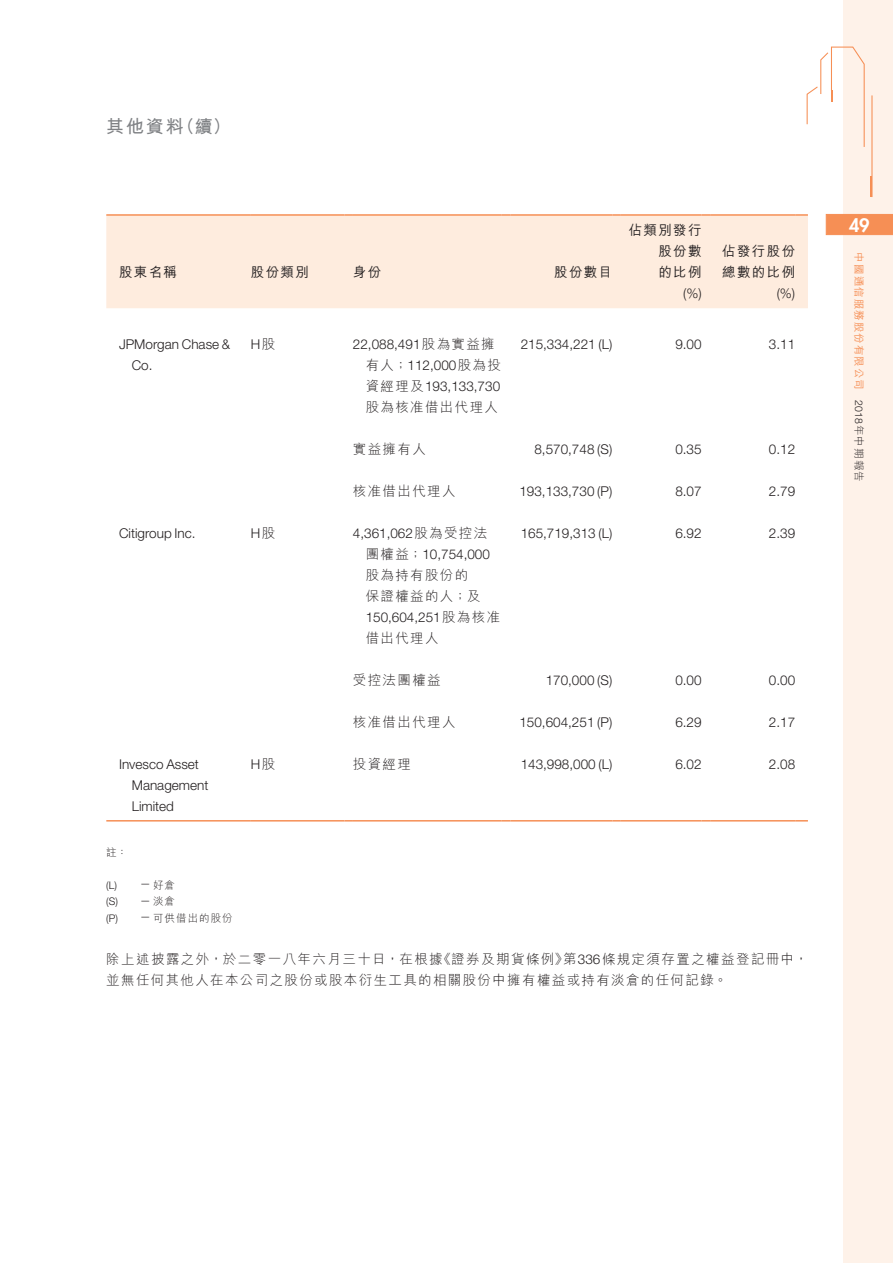
<style>
.page{position:relative;width:893px;height:1263px;background:#fff}
.page>*{position:absolute;margin:0;border:0;box-sizing:border-box;transform-origin:0 0}
.t1{font:700 18px "M Hei HK";color:#808285}
.t2{font:800 18px "Futura Std";color:#fff}
.t3{font:300 13.5px/21px "Helvetica Neue LT Std";color:#231f20}
.t4{font:300 13.5px/21px "M Hei HK";letter-spacing:.1em;color:#231f20}
.t5{font:500 13.5px/21px "M Hei HK";letter-spacing:.1em;color:#231f20;text-align:justify}
.t6{font:500 10.5px "M Hei HK";letter-spacing:.1em;color:#f68f55}
.t7{font:300 10.5px "M Hei HK";letter-spacing:.1em;color:#231f20}
.t8{font:300 10.5px/16.5px "Helvetica Neue LT Std";color:#231f20}
.s1{font-family:"M Hei HK"}
.s2{font-family:"Helvetica Neue LT Std"}
.s3{font-family:"Helvetica Neue LT Std";font-weight:300;color:#231f20}
.s4{font-weight:300;color:#231f20}
</style>
<div class="page">
<div style="left:843px;top:0;width:50px;height:1263px;background:#fef2e9"></div>
<svg style="left:826px;top:214px;width:67px;height:21px"></svg>
<svg style="left:806px;top:46px;width:67px;height:151px"></svg>
<hr style="left:870px;top:177px;width:2px;height:20px;background:#f68f55">
<div style="left:106px;top:216px;width:702px;height:92px;background:#feecde"></div>
<hr style="left:106px;top:214px;width:145px;height:2px;background:#f68f55">
<hr style="left:251px;top:214px;width:93px;height:2px;background:#f68f55">
<svg style="left:344px;top:214px;width:9px;height:2px"></svg>
<hr style="left:353px;top:214px;width:149px;height:2px;background:#f68f55">
<svg style="left:502px;top:214px;width:8px;height:2px"></svg>
<hr style="left:510px;top:214px;width:102px;height:2px;background:#f68f55">
<svg style="left:612px;top:214px;width:9px;height:2px"></svg>
<hr style="left:621px;top:214px;width:81px;height:2px;background:#f68f55">
<svg style="left:702px;top:214px;width:8px;height:2px"></svg>
<hr style="left:710px;top:214px;width:85px;height:2px;background:#f68f55">
<svg style="left:795px;top:214px;width:13px;height:2px"></svg>
<hr style="left:106px;top:820px;width:145px;height:1px;background:#f68f55">
<hr style="left:251px;top:820px;width:93px;height:1px;background:#f68f55">
<hr style="left:353px;top:820px;width:149px;height:1px;background:#f68f55">
<hr style="left:510px;top:820px;width:102px;height:1px;background:#f68f55">
<hr style="left:621px;top:820px;width:81px;height:1px;background:#f68f55">
<hr style="left:710px;top:820px;width:85px;height:1px;background:#f68f55">
<svg style="left:795px;top:820px;width:13px;height:1px"></svg>
<h1 class="t1" style="left:106px;top:114px;width:126px">其他資料（續）</h1>
<p class="t5" style="left:119px;top:260px;width:60px">股東名稱</p>
<p class="t5" style="left:251px;top:260px;width:60px">股份類別</p>
<p class="t5" style="left:353px;top:260px;width:30px">身份</p>
<p class="t5" style="left:554px;top:260px;width:60px">股份數目</p>
<p class="t5" style="left:658px;top:218px;width:45px;text-indent:-30px">佔類別發行股份數的比例</p>
<p class="t5" style="left:722px;top:239px;width:74px">佔發行股份總數的比例</p>
<p class="t3" style="left:683px;top:282px;width:20px">(%)</p>
<p class="t3" style="left:777px;top:282px;width:20px">(%)</p>
<p class="t3" style="left:132px;top:333px;width:100px;text-indent:-13px">JPMorgan Chase &amp;<br>Co.</p>
<p class="t3" style="left:251px;top:333px;width:26px">H<span class="s1">股</span></p>
<p class="t3" style="left:366px;top:333px;width:137px;text-indent:-13px">22,088,491<span class="s1">股為實益擁有人；</span>112,000<span class="s1">股為投資經理及</span>193,133,730</p>
<p class="t4" style="left:366px;top:396px;width:134px">股為核准借出代理人</p>
<p class="t3" style="left:521px;top:333px;width:93px">215,334,221 (L)</p>
<p class="t3" style="left:675px;top:333px;width:28px">9.00</p>
<p class="t3" style="left:769px;top:333px;width:28px">3.11</p>
<p class="t4" style="left:353px;top:438px;width:74px">實益擁有人</p>
<p class="t3" style="left:534px;top:438px;width:79px">8,570,748 (S)</p>
<p class="t3" style="left:675px;top:438px;width:28px">0.35</p>
<p class="t3" style="left:769px;top:438px;width:28px">0.12</p>
<p class="t4" style="left:353px;top:480px;width:104px">核准借出代理人</p>
<p class="t3" style="left:519px;top:480px;width:94px">193,133,730 (P)</p>
<p class="t3" style="left:675px;top:480px;width:28px">8.07</p>
<p class="t3" style="left:769px;top:480px;width:28px">2.79</p>
<p class="t3" style="left:119px;top:522px;width:78px">Citigroup Inc.</p>
<p class="t3" style="left:251px;top:522px;width:26px">H<span class="s1">股</span></p>
<p class="t3" style="left:353px;top:522px;width:139px;text-align:right">4,361,062<span class="s1">股為受控法團權益；</span>10,754,000</p>
<p class="t4" style="left:366px;top:564px;width:116px">股為持有股份的保證權益的人；及</p>
<p class="t3" style="left:366px;top:606px;width:136px">150,604,251<span class="s1">股為核准</span></p>
<p class="t4" style="left:366px;top:627px;width:74px">借出代理人</p>
<p class="t3" style="left:521px;top:522px;width:93px">165,719,313 (L)</p>
<p class="t3" style="left:675px;top:522px;width:28px">6.92</p>
<p class="t3" style="left:769px;top:522px;width:28px">2.39</p>
<p class="t4" style="left:353px;top:669px;width:89px">受控法團權益</p>
<p class="t3" style="left:546px;top:669px;width:68px">170,000 (S)</p>
<p class="t3" style="left:675px;top:669px;width:28px">0.00</p>
<p class="t3" style="left:769px;top:669px;width:28px">0.00</p>
<p class="t4" style="left:353px;top:711px;width:104px">核准借出代理人</p>
<p class="t3" style="left:519px;top:711px;width:94px">150,604,251 (P)</p>
<p class="t3" style="left:675px;top:711px;width:28px">6.29</p>
<p class="t3" style="left:769px;top:711px;width:28px">2.17</p>
<p class="t3" style="left:132px;top:753px;width:78px;text-indent:-13px">Invesco Asset<br>Management<br>Limited</p>
<p class="t3" style="left:251px;top:753px;width:26px">H<span class="s1">股</span></p>
<p class="t4" style="left:353px;top:753px;width:60px">投資經理</p>
<p class="t3" style="left:521px;top:753px;width:93px">143,998,000 (L)</p>
<p class="t3" style="left:675px;top:753px;width:28px">6.02</p>
<p class="t3" style="left:769px;top:753px;width:28px">2.08</p>
<p class="t7" style="left:106px;top:846px;width:22px">註：</p>
<p class="t8" style="left:106px;top:876px;width:70px">(L) — <span class="s1">好倉</span>(S) — <span class="s1">淡倉</span></p>
<p class="t7" style="left:106px;top:912px;width:128px"><span class="s2">(P) —</span>可供借出的股份</p>
<p class="t4" style="left:106px;top:948px;width:703px">除上述披露之外，於二零一八年六月三十日，在根據《證券及期貨條例》第<span class="s2">336</span>條規定須存置之權益登記冊中，並無任何其他人在本公司之股份或股本衍生工具的相關股份中擁有權益或持有淡倉的任何記錄。</p>
<h1 class="t2" style="left:849px;top:214px;width:22px">49</h1>
<p class="t6" style="left:867px;top:252px;width:231px;rotate:90deg">中國通信服務股份有限公司 <span class="s3">2018</span><span class="s4">年中期報告</span></p>
</div>
